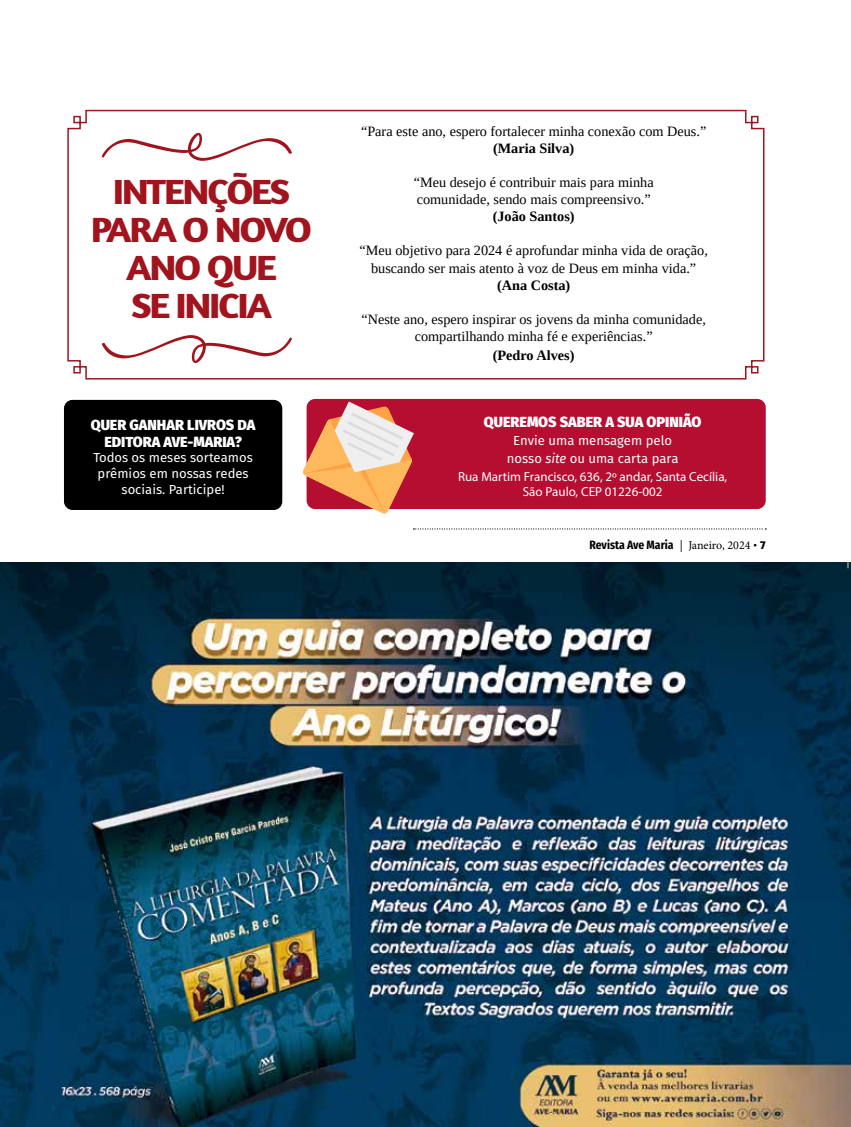
<style>
.page{position:relative;width:851px;height:1127px;background:#fff}
.page>*{position:absolute;margin:0;border:0;box-sizing:border-box;transform-origin:0 0}
.t1{font:700 35.55px/38px "Amaranth";letter-spacing:-.06em;color:#a1141d;text-align:center;scale:1.11 1}
.t2{font:900 14.4px/17.2px "Fira Sans";color:#fff;text-align:center}
.t3{font:14.25px/17.1px "Tinos";color:#000;text-align:center}
.t4{font:700 14.25px "Tinos";color:#000}
.t5{font:13.05px/15.8px "Fira Sans";color:#fff;text-align:center}
.t6{font:13.05px/14.4px "Myriad Pro";color:#fff;text-align:center}
.t7{font:700 12px "Fira Sans Condensed";color:#000}
.s1{font-style:italic}
.s2{font-family:"Minion Pro";font-weight:400}
.s3{font-family:"Amaranth"}
</style>
<div class="page">
<img style="left:0;top:562px;width:850px;height:565px">
<div style="left:306px;top:399px;width:459px;height:110px;background:#b50e31;border-radius:9px"></div>
<div style="left:64px;top:400px;width:218px;height:110px;background:#000;border-radius:9px"></div>
<svg style="left:303px;top:401px;width:111px;height:113px"></svg>
<svg style="left:67px;top:109px;width:698px;height:271px"></svg>
<svg style="left:413px;top:528px;width:353px;height:1px"></svg>
<h1 class="t1" style="left:91px;top:172px;width:201px">INTENÇÕES<br>PARA O NOVO<br>ANO QUE<br>SE INICIA</h1>
<p class="t2" style="left:91px;top:414px;width:166px">QUER GANHAR LIVROS DA<br>EDITORA AVE-MARIA?</p>
<p class="t5" style="left:93px;top:450px;width:161px">Todos os meses sorteamos prêmios em nossas redes sociais. Participe!</p>
<p class="t3" style="left:361px;top:122px;width:347px">“Para este ano, espero fortalecer minha conexão com Deus.”</p>
<p class="t4" style="left:493px;top:138px;width:83px">(Maria Silva)</p>
<p class="t3" style="left:413px;top:174px;width:241px;text-align:left">“Meu desejo é contribuir mais para minha comunidade, sendo mais compreensivo.”</p>
<p class="t4" style="left:492px;top:207px;width:83px">(João Santos)</p>
<p class="t3" style="left:359px;top:242px;width:350px">“Meu objetivo para 2024 é aprofundar minha vida de oração, buscando ser mais atento à voz de Deus em minha vida.”</p>
<p class="t4" style="left:497px;top:275px;width:75px">(Ana Costa)</p>
<p class="t3" style="left:361px;top:310px;width:346px">“Neste ano, espero inspirar os jovens da minha comunidade, compartilhando minha fé e experiências.”</p>
<p class="t4" style="left:492px;top:345px;width:83px">(Pedro Alves)</p>
<p class="t2" style="left:484px;top:412px;width:219px">QUEREMOS SABER A SUA OPINIÃO</p>
<p class="t5" style="left:507px;top:432px;width:173px;line-height:18px">Envie uma mensagem pelo nosso <span class="s1">site</span> ou uma carta para</p>
<p class="t6" style="left:458px;top:469px;width:271px">Rua Martim Francisco, 636, 2º andar, Santa Cecília,<br>São Paulo, CEP 01226-002</p>
<p class="t7" style="left:589px;top:534px;width:178px">Revista Ave Maria <span class="s2">| Janeiro, 2024</span> <span class="s3">• 7</span></p>
</div>
